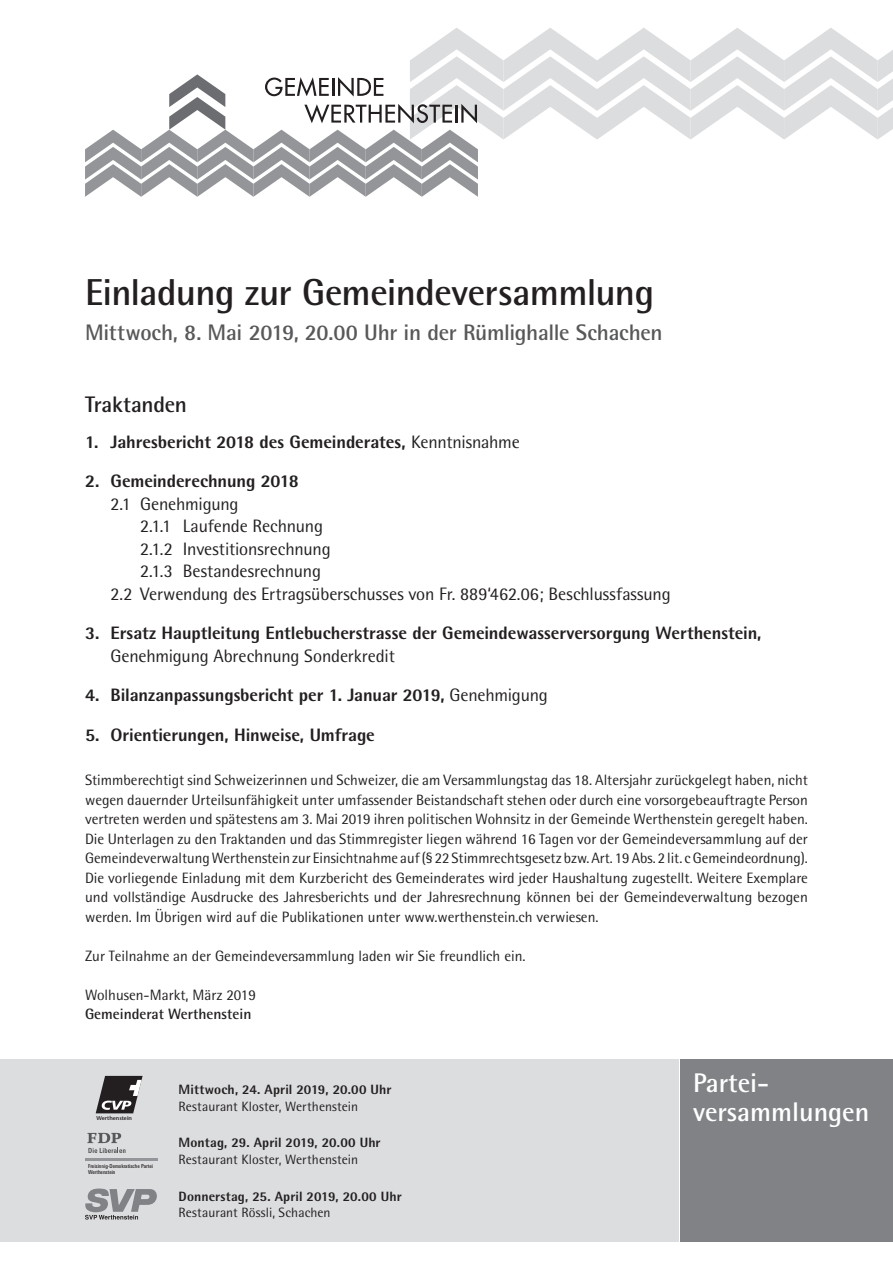
<style>
.page{position:relative;width:893px;height:1263px;background:#fff}
.page>*{position:absolute;margin:0;border:0;box-sizing:border-box;transform-origin:0 0}
.t1{font:700 37.5px "Rotis Semi Sans";letter-spacing:-.02em;color:#231f20}
.t2{font:700 27px/28.5px "Rotis Semi Sans";color:#fff}
.t3{font:700 22.5px "Rotis Semi Sans";letter-spacing:-.015em;color:#57585a}
.t4{font:700 22.5px "Rotis Semi Sans";letter-spacing:-.01em;color:#231f20}
.t5{font:800 18px "Rotis Semi Sans";letter-spacing:-.005em;color:#231f20}
.t6{font:18px "Rotis Semi Sans";letter-spacing:-.005em;color:#231f20}
.t7{font:15px/19.5px "Rotis Semi Sans";color:#231f20;text-align:justify}
.t8{font:700 15px "Rotis Semi Sans";color:#231f20}
.t9{font:800 13.5px "Rotis Semi Sans";letter-spacing:.01em;color:#231f20}
.t10{font:13.5px "Rotis Semi Sans";letter-spacing:.005em;color:#231f20}
.t11{font:600 5.55px "Stone Sans";color:#231f20}
.t12{font:500 condensed 5.4px/6.4px "Linotype Univers";color:#231f20}
.s1{font-weight:400}
</style>
<div class="page">
<svg style="left:85px;top:28px;width:808px;height:169px"></svg>
<div style="left:0;top:1059px;width:678px;height:183px;background:#dcdddf"></div>
<div style="left:680px;top:1059px;width:213px;height:183px;background:#808285"></div>
<svg style="left:96px;top:1076px;width:47px;height:37px"></svg>
<hr style="left:85px;top:1158px;width:73px;height:3px;background:#939598">
<svg style="left:87px;top:1133px;width:39px;height:20px"></svg>
<svg style="left:85px;top:1188px;width:72px;height:31px"></svg>
<h1 class="t1" style="left:85px;top:269px;width:571px">Einladung zur Gemeindeversammlung</h1>
<h3 class="t3" style="left:85px;top:319px;width:579px">Mittwoch, 8. Mai 2019, 20.00 Uhr in der Rümlighalle Schachen</h3>
<h3 class="t4" style="left:85px;top:391px;width:104px">Traktanden</h3>
<p class="t5" style="left:85px;top:430px;width:436px">1. Jahresbericht 2018 des Gemeinderates, <span class="s1">Kenntnisnahme</span></p>
<p class="t5" style="left:85px;top:470px;width:215px">2. Gemeinderechnung 2018</p>
<p class="t6" style="left:111px;top:493px;width:130px">2.1 Genehmigung</p>
<p class="t6" style="left:140px;top:516px;width:184px">2.1.1 Laufende Rechnung</p>
<p class="t6" style="left:140px;top:538px;width:192px">2.1.2 Investitionsrechnung</p>
<p class="t6" style="left:140px;top:561px;width:182px">2.1.3 Bestandesrechnung</p>
<p class="t6" style="left:111px;top:583px;width:562px">2.2 Verwendung des Ertragsüberschusses von Fr. 889‘462.06; Beschlussfassung</p>
<p class="t5" style="left:85px;top:622px;width:678px">3. Ersatz Hauptleitung Entlebucherstrasse der Gemeindewasserversorgung Werthenstein,</p>
<p class="t6" style="left:111px;top:645px;width:286px">Genehmigung Abrechnung Sonderkredit</p>
<p class="t5" style="left:85px;top:684px;width:464px">4. Bilanzanpassungsbericht per 1. Januar 2019, <span class="s1">Genehmigung</span></p>
<p class="t5" style="left:85px;top:723px;width:291px">5. Orientierungen, Hinweise, Umfrage</p>
<p class="t7" style="left:85px;top:770px;width:724px">Stimmberechtigt sind Schweizerinnen und Schweizer, die am Versammlungstag das 18. Altersjahr zurückgelegt haben, nicht wegen dauernder Urteilsunfähigkeit unter umfassender Beistandschaft stehen oder durch eine vorsorgebeauftragte Person vertreten werden und spätestens am 3. Mai 2019 ihren politischen Wohnsitz in der Gemeinde Werthenstein geregelt haben.<br>Die Unterlagen zu den Traktanden und das Stimmregister liegen während 16 Tagen vor der Gemeindeversammlung auf der Gemeindeverwaltung Werthenstein zur Einsichtnahme auf (§ 22 Stimmrechtsgesetz bzw. Art. 19 Abs. 2 lit. c Gemeindeordnung).<br>Die vorliegende Einladung mit dem Kurzbericht des Gemeinderates wird jeder Haushaltung zugestellt. Weitere Exemplare und vollständige Ausdrucke des Jahresberichts und der Jahresrechnung können bei der Gemeindeverwaltung bezogen werden. Im Übrigen wird auf die Publikationen unter www.werthenstein.ch verwiesen.</p>
<p class="t7" style="left:85px;top:946px;width:442px">Zur Teilnahme an der Gemeindeversammlung laden wir Sie freundlich ein.</p>
<p class="t7" style="left:85px;top:985px;width:172px">Wolhusen-Markt, März 2019</p>
<p class="t8" style="left:85px;top:1005px;width:168px">Gemeinderat Werthenstein</p>
<p class="t11" style="left:97px;top:1114px;width:37px">Werthenstein</p>
<p class="t12" style="left:88px;top:1162px;width:66px">Freisinnig-Demokratische Partei<br>Werthenstein</p>
<p class="t9" style="left:179px;top:1081px;width:214px">Mittwoch, 24. April 2019, 20.00 Uhr</p>
<p class="t10" style="left:179px;top:1098px;width:181px">Restaurant Kloster, Werthenstein</p>
<p class="t9" style="left:179px;top:1134px;width:204px">Montag, 29. April 2019, 20.00 Uhr</p>
<p class="t10" style="left:179px;top:1151px;width:181px">Restaurant Kloster, Werthenstein</p>
<p class="t9" style="left:179px;top:1187px;width:225px">Donnerstag, 25. April 2019, 20.00 Uhr</p>
<p class="t10" style="left:179px;top:1204px;width:154px">Restaurant Rössli, Schachen</p>
<h2 class="t2" style="left:693px;top:1068px;width:178px">Partei&shy;versammlungen</h2>
</div>
